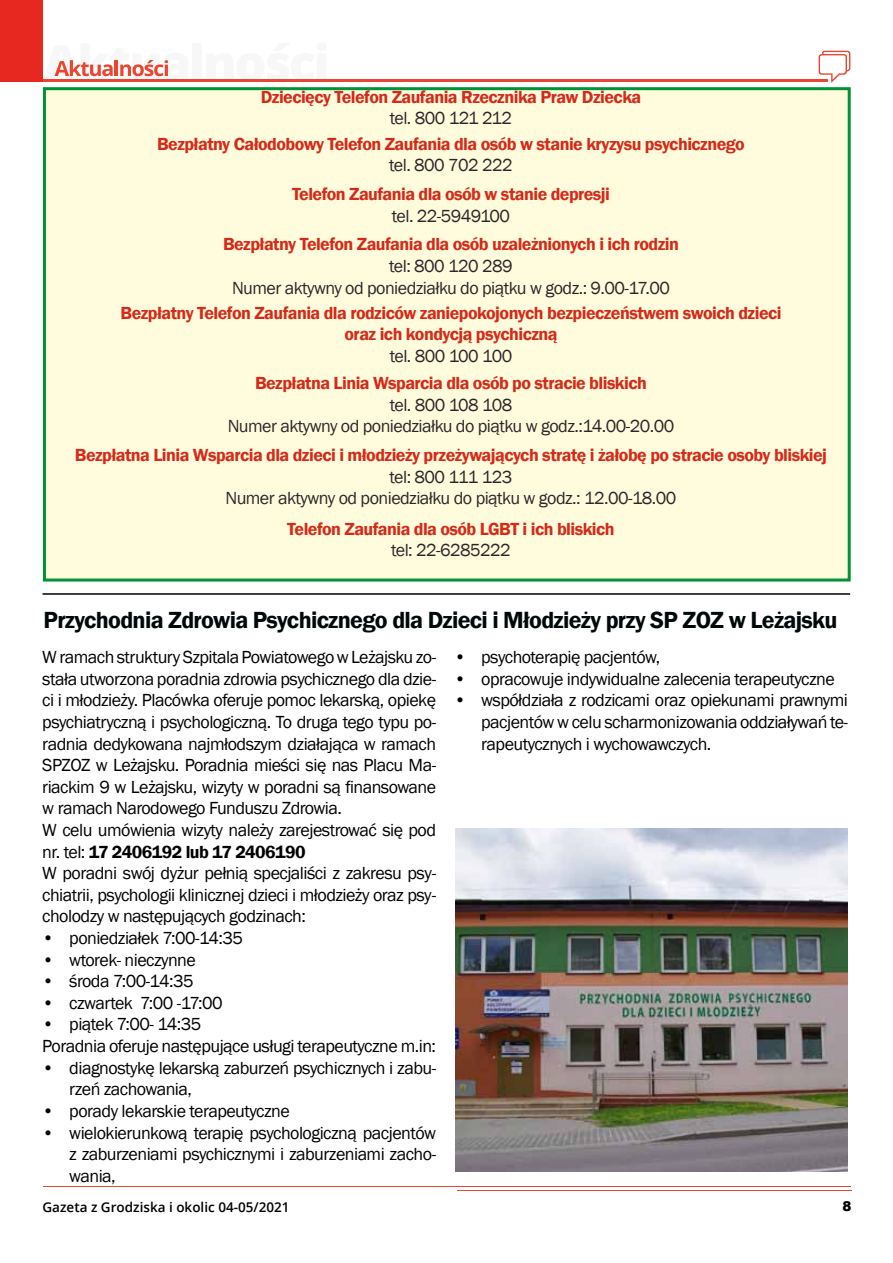
<style>
.page{position:relative;width:893px;height:1263px;background:#fff}
.page>*{position:absolute;margin:0;border:0;box-sizing:border-box;transform-origin:0 0}
.t1{font:600 24px "Franklin Gothic";letter-spacing:-.03em;color:#000809}
.t2{font:18px/21.6px "Franklin Gothic";letter-spacing:-.03em;color:#000}
.t3{font:600 18px/21.6px "Franklin Gothic";letter-spacing:-.03em;color:#d42a1a;text-align:center}
.t4{font:18px/21.6px "Franklin Gothic";letter-spacing:-.03em;color:#292729;text-align:center}
.t5{font:600 13.5px "Open Sans";color:#000}
.t6{font:900 13.5px "Arial";color:#000}
.s1{font-weight:600}
</style>
<div class="page">
<hr style="left:43px;top:1186px;width:808px;height:1px;background:#e94631">
<hr style="left:457px;top:1190px;width:394px;height:1px;background:#e94631">
<div style="left:192px;top:43px;width:10px;height:38px;background:#f7f7f8"></div>
<svg style="left:54px;top:60px;width:115px;height:17px"></svg>
<hr style="left:43px;top:79px;width:785px;height:3px;background:#e94631">
<svg style="left:819px;top:51px;width:31px;height:32px"></svg>
<div style="left:0;top:0;width:43px;height:82px;background:#e72820"></div>
<div style="left:44px;top:89px;width:805px;height:491px;background:#fffbdd"></div>
<div style="left:43px;top:87px;width:808px;height:494px;border:3px solid #009336"></div>
<hr style="left:43px;top:593px;width:807px;height:2px;background:#000">
<img style="left:455px;top:828px;width:392px;height:344px">
<p class="t3" style="left:261px;top:86px;width:382px">Dziecięcy Telefon Zaufania Rzecznika Praw Dziecka</p>
<p class="t4" style="left:390px;top:108px;width:124px">tel. 800 121 212</p>
<p class="t3" style="left:157px;top:133px;width:589px">Bezpłatny Całodobowy Telefon Zaufania dla osób w stanie kryzysu psychicznego</p>
<p class="t4" style="left:389px;top:155px;width:125px">tel. 800 702 222</p>
<p class="t3" style="left:292px;top:183px;width:320px">Telefon Zaufania dla osób w stanie depresji</p>
<p class="t4" style="left:392px;top:205px;width:120px">tel. 22-5949100</p>
<p class="t3" style="left:223px;top:234px;width:457px">Bezpłatny Telefon Zaufania dla osób uzależnionych i ich rodzin</p>
<p class="t4" style="left:232px;top:256px;width:439px">tel: 800 120 289<br>Numer aktywny od poniedziałku do piątku w godz.: 9.00-17.00</p>
<p class="t3" style="left:121px;top:302px;width:662px">Bezpłatny Telefon Zaufania dla rodziców zaniepokojonych bezpieczeństwem swoich dzieci oraz ich kondycją psychiczną</p>
<p class="t4" style="left:390px;top:346px;width:124px">tel. 800 100 100</p>
<p class="t3" style="left:255px;top:372px;width:393px">Bezpłatna Linia Wsparcia dla osób po stracie bliskich</p>
<p class="t4" style="left:228px;top:394px;width:448px">tel. 800 108 108<br>Numer aktywny od poniedziałku do piątku w godz.:14.00-20.00</p>
<p class="t3" style="left:75px;top:444px;width:754px">Bezpłatna Linia Wsparcia dla dzieci i młodzieży przeżywających stratę i żałobę po stracie osoby bliskiej</p>
<p class="t4" style="left:226px;top:466px;width:452px">tel: 800 111 123<br>Numer aktywny od poniedziałku do piątku w godz.: 12.00-18.00</p>
<p class="t3" style="left:287px;top:518px;width:329px">Telefon Zaufania dla osób LGBT i ich bliskich</p>
<p class="t4" style="left:391px;top:540px;width:121px">tel: 22-6285222</p>
<h1 class="t1" style="left:44px;top:605px;width:795px">Przychodnia Zdrowia Psychicznego dla Dzieci i Młodzieży przy SP ZOZ w Leżajsku</h1>
<p class="t2" style="left:42px;top:647px;width:395px">W ramach struktury Szpitala Powiatowego w Leżajsku zo&shy;stała utworzona poradnia zdrowia psychicznego dla dzie&shy;ci i młodzieży. Placówka oferuje pomoc lekarską, opiekę psychiatryczną i psychologiczną. To druga tego typu po&shy;radnia dedykowana najmłodszym działająca w ramach SPZOZ w Leżajsku. Poradnia mieści się nas Placu Ma&shy;riackim 9 w Leżajsku, wizyty w poradni są finansowane w ramach Narodowego Funduszu Zdrowia.<br>W celu umówienia wizyty należy zarejestrować się pod nr. tel: <span class="s1">17 2406192 lub 17 2406190<br></span>W poradni swój dyżur pełnią specjaliści z zakresu psy&shy;chiatrii, psychologii klinicznej dzieci i młodzieży oraz psy&shy;cholodzy w następujących godzinach:</p>
<p class="t2" style="left:42px;top:928px;width:202px">• poniedziałek 7:00-14:35</p>
<p class="t2" style="left:42px;top:949px;width:155px">• wtorek- nieczynne</p>
<p class="t2" style="left:42px;top:971px;width:153px">• środa 7:00-14:35</p>
<p class="t2" style="left:42px;top:992px;width:182px">• czwartek 7:00 -17:00</p>
<p class="t2" style="left:42px;top:1014px;width:395px">• piątek 7:00- 14:35<br>Poradnia oferuje następujące usługi terapeutyczne m.in:</p>
<p class="t2" style="left:69px;top:1057px;width:368px;text-indent:-27px">• diagnostykę lekarską zaburzeń psychicznych i zabu&shy;rzeń zachowania,</p>
<p class="t2" style="left:42px;top:1100px;width:249px">• porady lekarskie terapeutyczne</p>
<p class="t2" style="left:69px;top:1122px;width:368px;text-align:justify;text-indent:-27px">• wielokierunkową terapię psychologiczną pacjentów z zaburzeniami psychicznymi i zaburzeniami zacho&shy;wania,</p>
<p class="t2" style="left:454px;top:647px;width:208px">• psychoterapię pacjentów,</p>
<p class="t2" style="left:454px;top:668px;width:382px">• opracowuje indywidualne zalecenia terapeutyczne</p>
<p class="t2" style="left:481px;top:690px;width:368px;text-align:justify;text-indent:-27px">• współdziała z rodzicami oraz opiekunami prawnymi pacjentów w celu scharmonizowania oddziaływań te&shy;rapeutycznych i wychowawczych.</p>
<p class="t5" style="left:43px;top:1198px;width:249px">Gazeta z Grodziska i okolic 04-05/2021</p>
<p class="t6" style="left:842px;top:1196px;width:11px">8</p>
</div>
